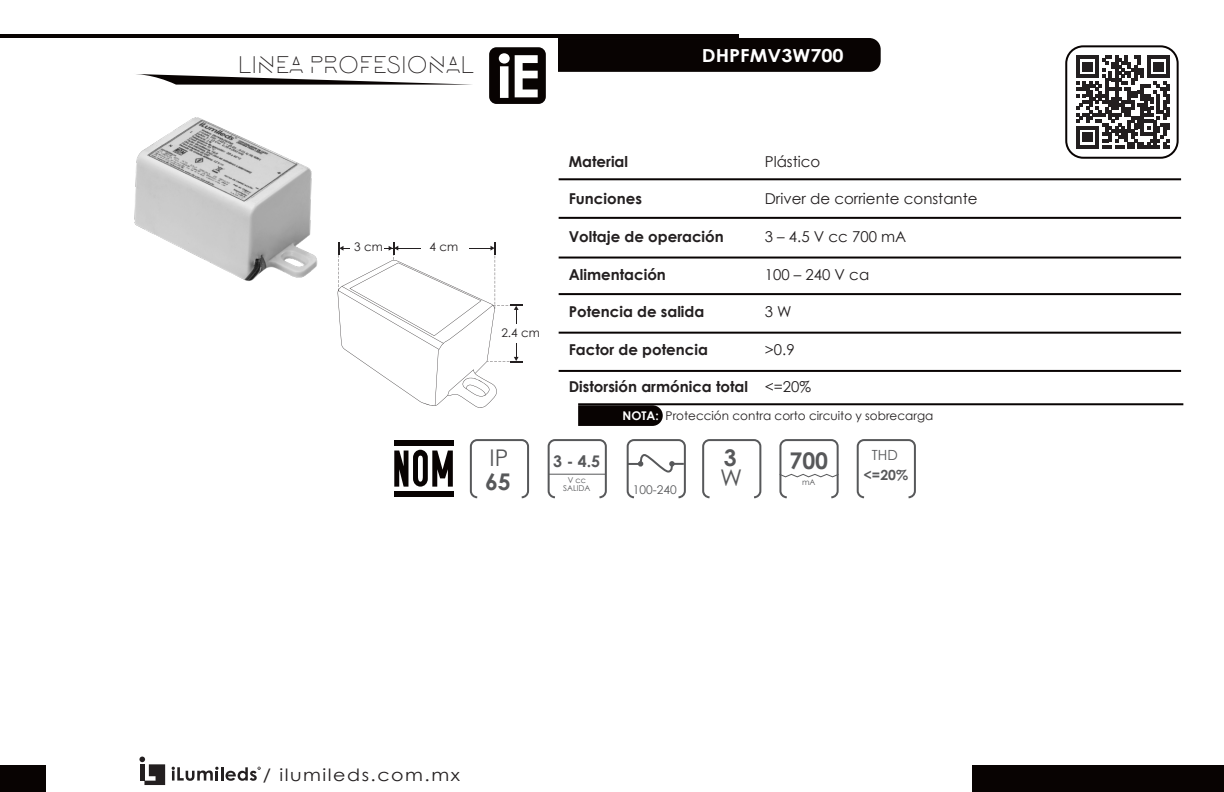
<style>
.page{position:relative;width:1224px;height:792px;background:#fff}
.page>*{position:absolute;margin:0;border:0;box-sizing:border-box;transform-origin:0 0}
.t1{font:24px "Lombok";color:#231f20}
.t2{font:700 23px "Century Gothic";color:#57585a}
.t3{font:23px "Century Gothic";color:#57585a}
.t4{font:700 18px "Century Gothic";color:#fff;scale:1.1 1}
.t5{font:17px "Century Gothic";letter-spacing:.08em;color:#231f20;scale:1.12 1}
.t6{font:700 16px "Century Gothic";color:#57585a}
.t7{font:700 15px "Century Gothic";color:#231f20}
.t8{font:15px "Century Gothic";color:#231f20}
.t9{font:700 14px "Century Gothic";color:#57585a}
.t10{font:14px "Century Gothic";color:#57585a}
.tables_CONTENT{font:12px "Century Gothic";color:#231f20}
.t11{font:12px "Century Gothic";color:#57585a}
.t12{font:11.8px "Century Gothic";color:#231f20}
.t13{font:8px "Century Gothic";color:#57585a}
.s1{font-weight:700;color:#fff}
</style>
<div class="page">
<div style="left:0;top:765px;width:46px;height:27px;background:#080302"></div>
<div style="left:972px;top:765px;width:252px;height:27px;background:#080302"></div>
<div style="left:1065px;top:45px;width:114px;height:114px;border:2px solid #080302;border-radius:17px"></div>
<hr style="left:1px;top:34px;width:738px;height:4px;background:#080302">
<div style="left:558px;top:38px;width:323px;height:34px;background:#080302"></div>
<hr style="left:221px;top:767px;width:3px;height:14px;background:#231f20">
<svg style="left:226px;top:767px;width:35px;height:14px"></svg>
<svg style="left:172px;top:767px;width:47px;height:14px"></svg>
<svg style="left:139px;top:757px;width:26px;height:28px"></svg>
<hr style="left:140px;top:764px;width:4px;height:17px;background:#231f20">
<svg style="left:136px;top:74px;width:336px;height:11px"></svg>
<div style="left:489px;top:47px;width:57px;height:57px;background:#080302;border-radius:7px"></div>
<svg style="left:499px;top:53px;width:39px;height:45px"></svg>
<div style="left:394px;top:441px;width:60px;height:5px;background:#080302"></div>
<div style="left:394px;top:491px;width:60px;height:6px;background:#080302"></div>
<svg style="left:394px;top:450px;width:59px;height:37px"></svg>
<div style="left:702px;top:439px;width:59px;height:59px;border:2px solid #57585a;border-radius:6px"></div>
<img style="left:134px;top:117px;width:184px;height:164px">
<svg style="left:338px;top:242px;width:184px;height:166px"></svg>
<div style="left:857px;top:439px;width:59px;height:59px;border:2px solid #57585a;border-radius:6px"></div>
<svg style="left:1076px;top:55px;width:94px;height:94px"></svg>
<hr style="left:559px;top:178px;width:622px;height:2px;background:#080302">
<hr style="left:559px;top:293px;width:622px;height:2px;background:#080302">
<hr style="left:559px;top:217px;width:622px;height:2px;background:#080302">
<hr style="left:559px;top:332px;width:622px;height:2px;background:#080302">
<hr style="left:559px;top:257px;width:622px;height:2px;background:#080302">
<hr style="left:559px;top:370px;width:622px;height:2px;background:#080302">
<svg style="left:578px;top:405px;width:85px;height:21px;background:#120d0c"></svg>
<hr style="left:578px;top:403px;width:605px;height:2px;background:#080302">
<div style="left:470px;top:439px;width:59px;height:59px;border:2px solid #57585a;border-radius:6px"></div>
<hr style="left:549px;top:474px;width:57px;height:1px;background:#57585a">
<div style="left:548px;top:439px;width:59px;height:59px;border:2px solid #57585a;border-radius:6px"></div>
<div style="left:627px;top:439px;width:59px;height:59px;border:2px solid #57585a;border-radius:6px"></div>
<svg style="left:626px;top:453px;width:60px;height:21px"></svg>
<div style="left:779px;top:439px;width:60px;height:59px;border:2px solid #57585a;border-radius:6px"></div>
<svg style="left:779px;top:473px;width:60px;height:5px"></svg>
<p class="t1" style="left:238px;top:53px;width:238px">LINEA PROFESIONAL</p>
<p class="t4" style="left:702px;top:42px;width:130px">DHPFMV3W700</p>
<p class="t12" style="left:354px;top:239px;width:30px">3 cm</p>
<p class="t12" style="left:430px;top:239px;width:30px">4 cm</p>
<p class="t12" style="left:501px;top:326px;width:40px">2.4 cm</p>
<p class="t3" style="left:490px;top:442px;width:20px">IP</p>
<p class="t2" style="left:485px;top:464px;width:27px">65</p>
<p class="t8" style="left:765px;top:151px;width:57px">Plástico</p>
<p class="t8" style="left:765px;top:189px;width:214px">Driver de corriente constante</p>
<p class="t8" style="left:765px;top:226px;width:143px">3 – 4.5 V cc 700 mA</p>
<p class="t8" style="left:765px;top:264px;width:106px">100 – 240 V ca</p>
<p class="t8" style="left:765px;top:301px;width:28px">3 W</p>
<p class="t8" style="left:765px;top:339px;width:31px">&gt;0.9</p>
<p class="t8" style="left:765px;top:377px;width:48px">&lt;=20%</p>
<p class="tables_CONTENT" style="left:623px;top:407px;width:312px"><span class="s1">NOTA:</span> Protección contra corto circuito y sobrecarga</p>
<p class="t7" style="left:569px;top:150px;width:61px">Material</p>
<p class="t7" style="left:569px;top:188px;width:75px">Funciones</p>
<p class="t7" style="left:569px;top:225px;width:157px">Voltaje de operación</p>
<p class="t7" style="left:569px;top:263px;width:99px">Alimentación</p>
<p class="t7" style="left:569px;top:300px;width:137px">Potencia de salida</p>
<p class="t7" style="left:569px;top:338px;width:141px">Factor de potencia</p>
<p class="t7" style="left:569px;top:376px;width:181px">Distorsión armónica total</p>
<p class="t6" style="left:553px;top:449px;width:49px">3 - 4.5</p>
<p class="t13" style="left:568px;top:474px;width:20px">V cc</p>
<p class="t13" style="left:563px;top:482px;width:29px">SALIDA</p>
<p class="t11" style="left:633px;top:481px;width:45px">100-240</p>
<p class="t2" style="left:724px;top:441px;width:14px">3</p>
<p class="t3" style="left:720px;top:462px;width:24px">W</p>
<p class="t2" style="left:789px;top:444px;width:40px">700</p>
<p class="t13" style="left:802px;top:477px;width:15px">mA</p>
<p class="t10" style="left:872px;top:445px;width:27px">THD</p>
<p class="t9" style="left:864px;top:464px;width:46px">&lt;=20%</p>
<p class="t5" style="left:263px;top:763px;width:178px">/ ilumileds.com.mx</p>
</div>
